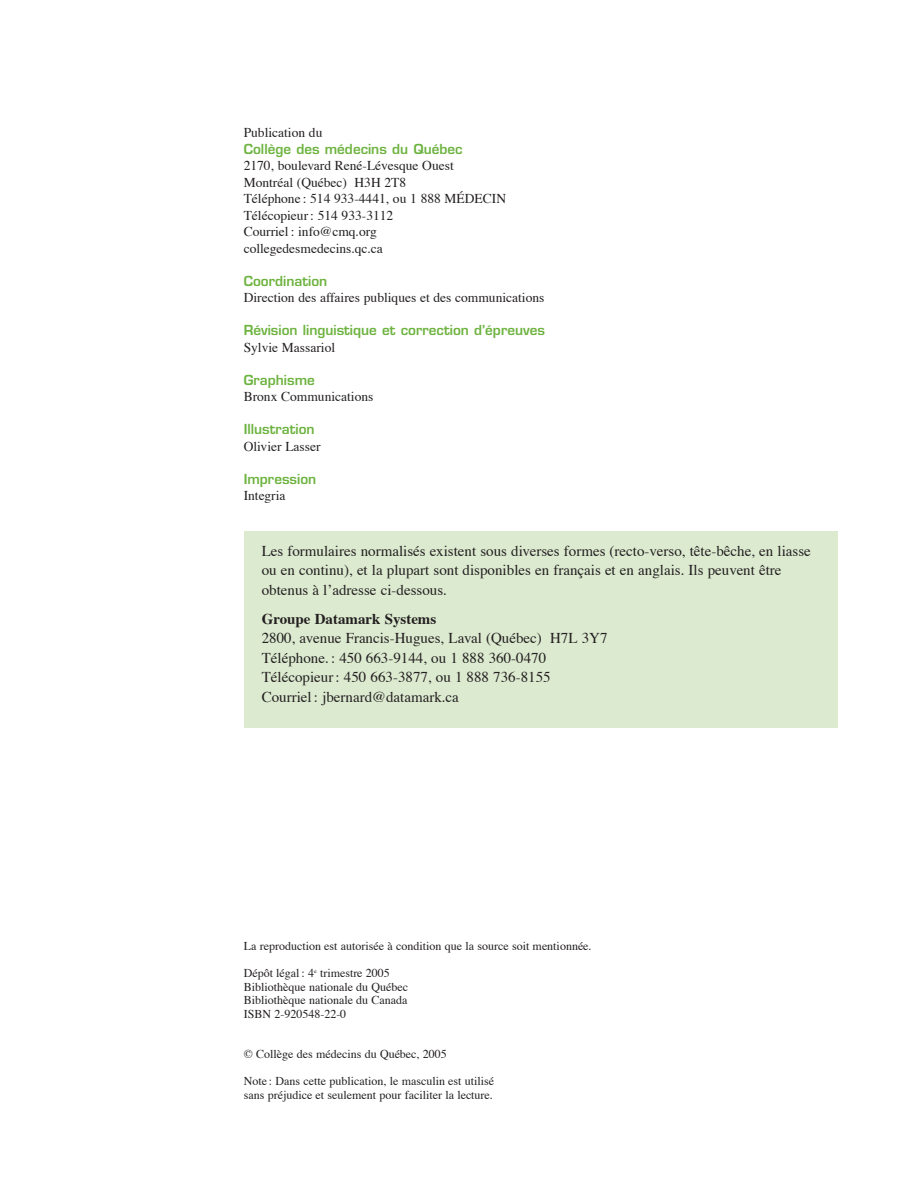
<style>
.page{position:relative;width:918px;height:1188px;background:#fff}
.page>*{position:absolute;margin:0;border:0;box-sizing:border-box;transform-origin:0 0}
.t1{font:15px/19.5px "Times";color:#231f20}
.t2{font:700 15px "Times";color:#231f20}
.t3{font:13.5px/16.5px "Times";color:#231f20}
.t4{font:600 13.5px "Eurostile";color:#6db33f}
.t5{font:12px/13.5px "Times";color:#231f20}
</style>
<div class="page">
<div style="left:244px;top:531px;width:593px;height:197px;background:#dcead0"></div>
<p class="t3" style="left:244px;top:125px;width:80px">Publication du</p>
<p class="t4" style="left:244px;top:143px;width:220px">Collège des médecins du Québec</p>
<p class="t3" style="left:244px;top:158px;width:264px">2170, boulevard René-Lévesque Ouest<br>Montréal (Québec) H3H 2T8<br>Téléphone : 514 933-4441, ou 1 888 MÉDECIN<br>Télécopieur : 514 933-3112<br>Courriel : info@cmq.org collegedesmedecins.qc.ca</p>
<p class="t4" style="left:244px;top:275px;width:85px">Coordination</p>
<p class="t3" style="left:244px;top:290px;width:302px">Direction des affaires publiques et des communications</p>
<p class="t4" style="left:244px;top:325px;width:303px">Révision linguistique et correction d’épreuves</p>
<p class="t3" style="left:244px;top:340px;width:93px">Sylvie Massariol</p>
<p class="t4" style="left:244px;top:374px;width:73px">Graphisme</p>
<p class="t3" style="left:244px;top:389px;width:131px">Bronx Communications</p>
<p class="t4" style="left:244px;top:424px;width:72px">Illustration</p>
<p class="t3" style="left:244px;top:439px;width:78px">Olivier Lasser</p>
<p class="t4" style="left:244px;top:473px;width:74px">Impression</p>
<p class="t3" style="left:244px;top:488px;width:43px">Integria</p>
<p class="t1" style="left:262px;top:542px;width:551px">Les formulaires normalisés existent sous diverses formes (recto-verso, tête-bêche, en liasse ou en continu), et la plupart sont disponibles en français et en anglais. Ils peuvent être obtenus à l’adresse ci-dessous.</p>
<p class="t2" style="left:262px;top:613px;width:176px">Groupe Datamark Systems</p>
<p class="t1" style="left:262px;top:630px;width:347px">2800, avenue Francis-Hugues, Laval (Québec) H7L 3Y7<br>Téléphone. : 450 663-9144, ou 1 888 360-0470<br>Télécopieur : 450 663-3877, ou 1 888 736-8155<br>Courriel : jbernard@datamark.ca</p>
<p class="t5" style="left:244px;top:940px;width:349px">La reproduction est autorisée à condition que la source soit mentionnée.</p>
<p class="t5" style="left:244px;top:967px;width:166px">Dépôt légal : 4<sup>e</sup> trimestre 2005<br>Bibliothèque nationale du Québec<br>Bibliothèque nationale du Canada<br>ISBN 2-920548-22-0</p>
<p class="t5" style="left:244px;top:1048px;width:205px">© Collège des médecins du Québec, 2005</p>
<p class="t5" style="left:244px;top:1075px;width:252px">Note : Dans cette publication, le masculin est utilisé sans préjudice et seulement pour faciliter la lecture.</p>
</div>
